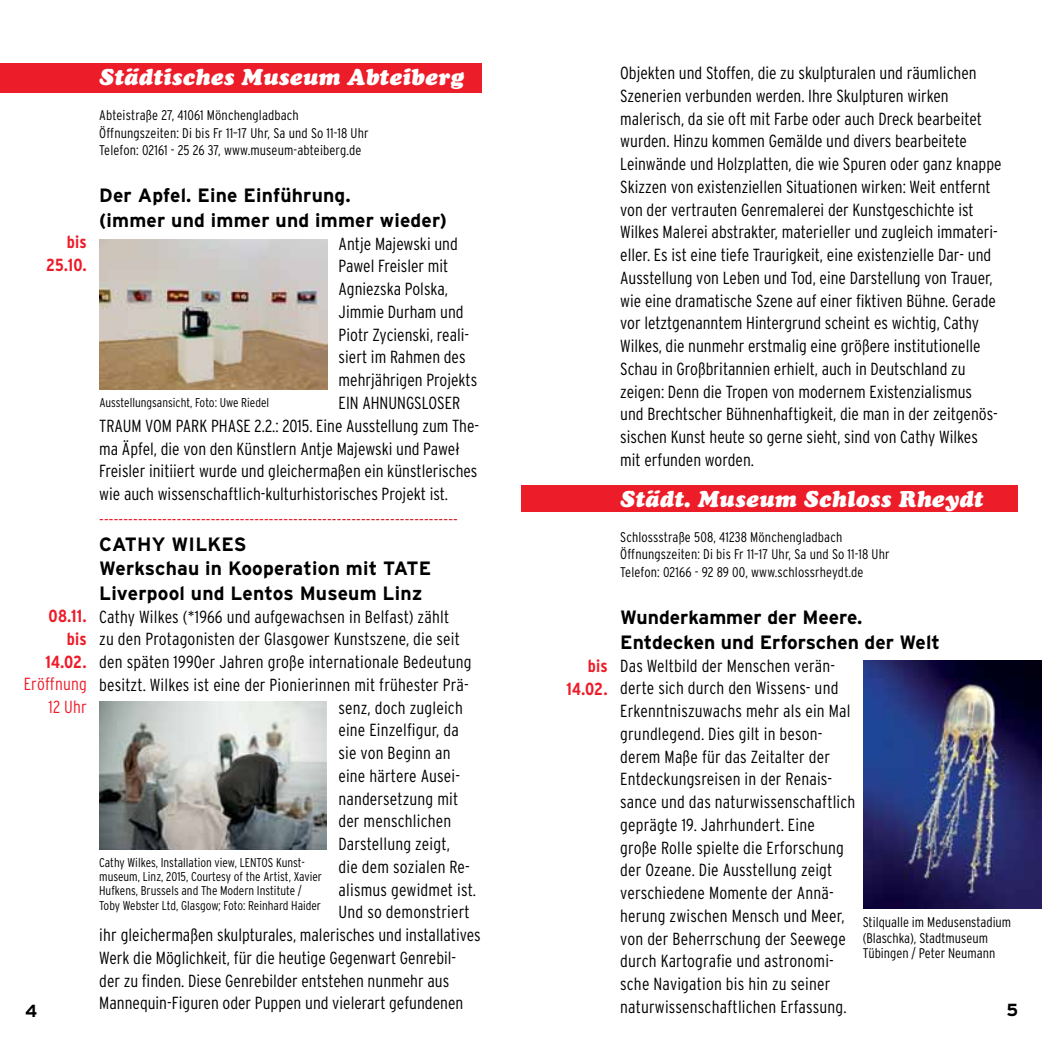
<style>
.page{position:relative;width:1042px;height:1042px;background:#fff}
.page>*{position:absolute;margin:0;border:0;box-sizing:border-box;transform-origin:0 0}
.t1{font:italic 22.75px "Cooper Black Std";letter-spacing:.01em;color:#fff}
.t2{font:700 19.25px/24.5px "Interstate";letter-spacing:.01em;color:#000}
.t3{font:300 condensed 17.5px/22.8px "Interstate";color:#000}
.t4{font:300 condensed 17.5px/22.8px "Interstate";letter-spacing:.01em;color:#ed1c29;text-align:right}
.t5{font:700 condensed 17.5px/22.8px "Interstate";letter-spacing:.01em;color:#ed1c29;text-align:right}
.t6{font:700 17.5px "Interstate";color:#000}
.t7{font:300 condensed 14px/17.5px "Interstate";letter-spacing:.01em;color:#000}
.t8{font:300 condensed 12.78px/14.3px "Interstate";color:#000}
.s1{color:#d2232a}
</style>
<div class="page">
<div style="left:0;top:63px;width:481px;height:30px;background:#ed1c29"></div>
<div style="left:521px;top:485px;width:496px;height:27px;background:#ed1c29"></div>
<img style="left:99px;top:702px;width:228px;height:147px">
<img style="left:863px;top:660px;width:179px;height:249px">
<img style="left:99px;top:239px;width:228px;height:151px">
<p class="t5" style="left:46px;top:230px;width:42px">bis<br>25.10.</p>
<p class="t5" style="left:46px;top:604px;width:43px">08.11. bis<br>14.02.</p>
<p class="t4" style="left:24px;top:673px;width:65px">Eröffnung<br>12 Uhr</p>
<p class="t6" style="left:25px;top:1000px;width:14px">4</p>
<h1 class="t1" style="left:99px;top:63px;width:366px">Städtisches Museum Abteiberg</h1>
<p class="t7" style="left:99px;top:106px;width:271px">Abteistraße 27, 41061 Mönchengladbach<br>Öffnungszeiten: Di bis Fr 11–17 Uhr, Sa und So 11-18 Uhr<br>Telefon: 02161 - 25 26 37, www.museum-abteiberg.de</p>
<p class="t2" style="left:99px;top:183px;width:349px">Der Apfel. Eine Einführung.<br>(immer und immer und immer wieder)</p>
<p class="t3" style="left:339px;top:232px;width:121px">Antje Majewski und</p>
<p class="t3" style="left:339px;top:255px;width:111px">Pawel Freisler mit</p>
<p class="t3" style="left:339px;top:277px;width:111px">Agniezska Polska,</p>
<p class="t3" style="left:339px;top:300px;width:127px">Jimmie Durham und</p>
<p class="t3" style="left:339px;top:323px;width:132px">Piotr Zycienski, reali-</p>
<p class="t3" style="left:339px;top:346px;width:128px">siert im Rahmen des</p>
<p class="t3" style="left:339px;top:368px;width:140px">mehrjährigen Projekts</p>
<p class="t3" style="left:339px;top:391px;width:123px">EIN AHNUNGSLOSER</p>
<p class="t3" style="left:99px;top:414px;width:381px">TRAUM VOM PARK PHASE 2.2.: 2015. Eine Ausstellung zum The-</p>
<p class="t3" style="left:99px;top:437px;width:362px">ma Äpfel, die von den Künstlern Antje Majewski und Paweł</p>
<p class="t3" style="left:99px;top:459px;width:380px">Freisler initiiert wurde und gleichermaßen ein künstlerisches</p>
<p class="t3" style="left:99px;top:482px;width:350px">wie auch wissenschaftlich-kulturhistorisches Projekt ist.</p>
<p class="t4" style="left:99px;top:508px;width:360px">----------------------------------------<span class="s1">----------------------------------</span></p>
<p class="t2" style="left:99px;top:531px;width:334px">CATHY WILKES<br>Werkschau in Kooperation mit TATE<br>Liverpool und Lentos Museum Linz</p>
<p class="t3" style="left:99px;top:605px;width:351px">Cathy Wilkes (*1966 und aufgewachsen in Belfast) zählt</p>
<p class="t3" style="left:99px;top:627px;width:362px">zu den Protagonisten der Glasgower Kunstszene, die seit</p>
<p class="t3" style="left:99px;top:650px;width:374px">den späten 1990er Jahren große internationale Bedeutung</p>
<p class="t3" style="left:99px;top:673px;width:371px">besitzt. Wilkes ist eine der Pionierinnen mit frühester Prä-</p>
<p class="t3" style="left:338px;top:696px;width:126px">senz, doch zugleich</p>
<p class="t3" style="left:338px;top:718px;width:122px">eine Einzelfigur, da</p>
<p class="t3" style="left:338px;top:741px;width:114px">sie von Beginn an</p>
<p class="t3" style="left:338px;top:764px;width:123px">eine härtere Ausei-</p>
<p class="t3" style="left:338px;top:787px;width:121px">nandersetzung mit</p>
<p class="t3" style="left:338px;top:809px;width:114px">der menschlichen</p>
<p class="t3" style="left:338px;top:832px;width:113px">Darstellung zeigt,</p>
<p class="t3" style="left:339px;top:855px;width:133px">die dem sozialen Re-</p>
<p class="t3" style="left:339px;top:878px;width:139px">alismus gewidmet ist.</p>
<p class="t3" style="left:339px;top:900px;width:133px">Und so demonstriert</p>
<p class="t3" style="left:99px;top:923px;width:383px">ihr gleichermaßen skulpturales, malerisches und installatives</p>
<p class="t3" style="left:99px;top:946px;width:358px">Werk die Möglichkeit, für die heutige Gegenwart Genrebil-</p>
<p class="t3" style="left:99px;top:969px;width:351px">der zu finden. Diese Genrebilder entstehen nunmehr aus</p>
<p class="t3" style="left:99px;top:991px;width:366px">Mannequin-Figuren oder Puppen und vielerart gefundenen</p>
<p class="t8" style="left:99px;top:395px;width:171px">Ausstellungsansicht, Foto: Uwe Riedel</p>
<p class="t8" style="left:99px;top:855px;width:224px">Cathy Wilkes, Installation view, LENTOS Kunst&shy;museum, Linz, 2015, Courtesy of the Artist, Xavier Hufkens, Brussels and The Modern Institute / Toby Webster Ltd, Glasgow; Foto: Reinhard Haider</p>
<p class="t5" style="left:566px;top:654px;width:43px">bis<br>14.02.</p>
<p class="t3" style="left:620px;top:61px;width:383px">Objekten und Stoffen, die zu skulpturalen und räumlichen Szenerien verbunden werden. Ihre Skulpturen wirken malerisch, da sie oft mit Farbe oder auch Dreck bearbeitet wurden. Hinzu kommen Gemälde und divers bearbeitete Leinwände und Holzplatten, die wie Spuren oder ganz knappe Skizzen von existenziellen Situationen wirken: Weit entfernt von der vertrauten Genremalerei der Kunstgeschichte ist Wilkes Malerei abstrakter, materieller und zugleich immateri&shy;eller. Es ist eine tiefe Traurigkeit, eine existenzielle Dar- und Ausstellung von Leben und Tod, eine Darstellung von Trauer, wie eine dramatische Szene auf einer fiktiven Bühne. Gerade vor letztgenanntem Hintergrund scheint es wichtig, Cathy Wilkes, die nunmehr erstmalig eine größere institutionelle Schau in Großbritannien erhielt, auch in Deutschland zu zeigen: Denn die Tropen von modernem Existenzialismus<br>und Brechtscher Bühnenhaftigkeit, die man in der zeitgenös&shy;sischen Kunst heute so gerne sieht, sind von Cathy Wilkes mit erfunden worden.</p>
<h1 class="t1" style="left:620px;top:485px;width:364px">Städt. Museum Schloss Rheydt</h1>
<p class="t7" style="left:620px;top:528px;width:271px">Schlossstraße 508, 41238 Mönchengladbach<br>Öffnungszeiten: Di bis Fr 11–17 Uhr, Sa und So 11-18 Uhr<br>Telefon: 02166 - 92 89 00, www.schlossrheydt.de</p>
<p class="t2" style="left:620px;top:605px;width:321px">Wunderkammer der Meere.<br>Entdecken und Erforschen der Welt</p>
<p class="t3" style="left:620px;top:654px;width:237px">Das Weltbild der Menschen verän&shy;derte sich durch den Wissens- und Erkenntniszuwachs mehr als ein Mal grundlegend. Dies gilt in beson&shy;derem Maße für das Zeitalter der Entdeckungsreisen in der Renais&shy;sance und das naturwissenschaftlich geprägte 19. Jahrhundert. Eine große Rolle spielte die Erforschung der Ozeane. Die Ausstellung zeigt verschiedene Momente der Annä&shy;herung zwischen Mensch und Meer, von der Beherrschung der Seewege durch Kartografie und astronomi&shy;sche Navigation bis hin zu seiner naturwissenschaftlichen Erfassung.</p>
<p class="t7" style="left:862px;top:914px;width:150px;line-height:15.8px">Stilqualle im Medusenstadium (Blaschka), Stadtmuseum<br>Tübingen / Peter Neumann</p>
<p class="t6" style="left:1006px;top:999px;width:13px">5</p>
</div>
